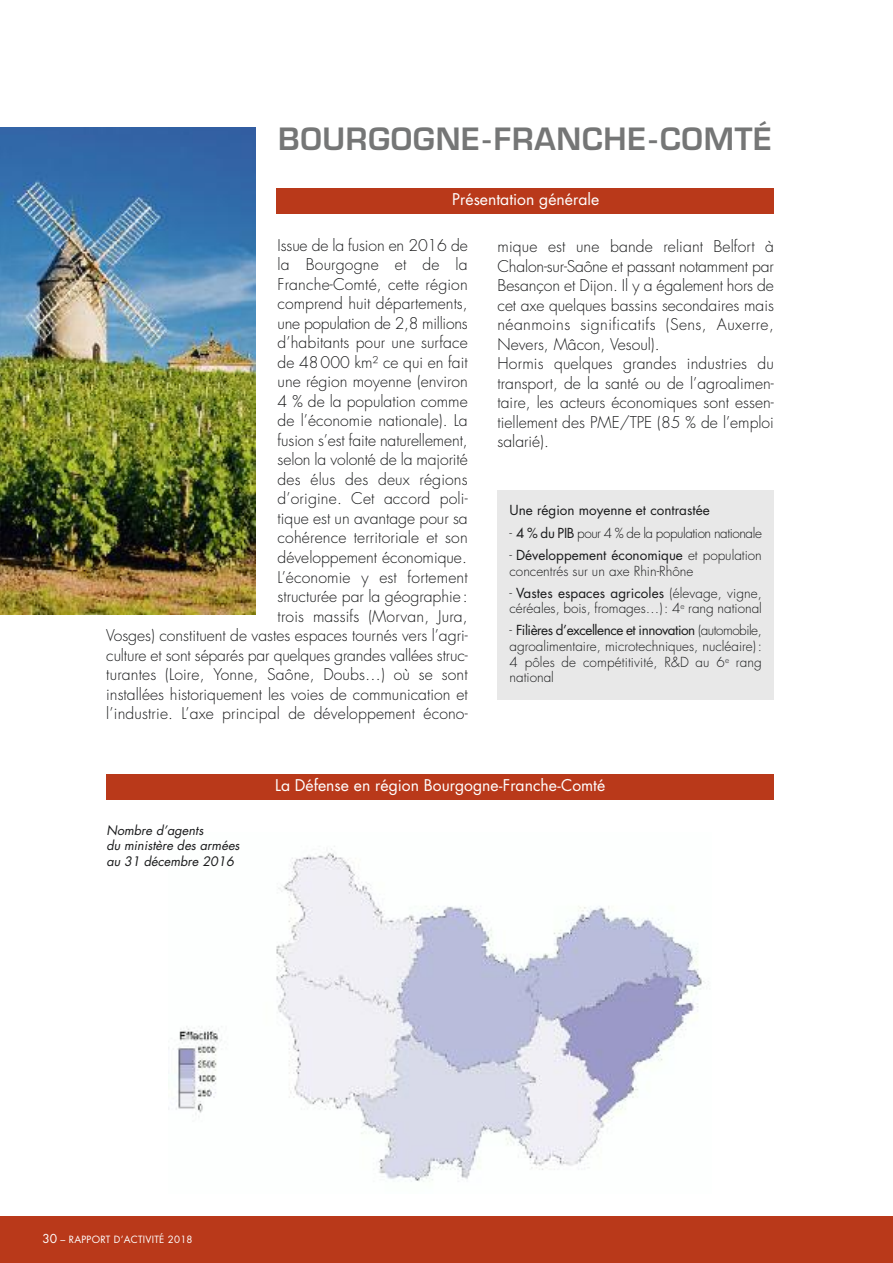
<style>
.page{position:relative;width:893px;height:1263px;background:#fff}
.page>*{position:absolute;margin:0;border:0;box-sizing:border-box;transform-origin:0 0}
.t1{font:600 30px "Eurostile";letter-spacing:.025em;color:#757676}
.t2{font:300 15.75px/19.5px "Futura";color:#191a1b;text-align:right}
.t3{font:15.75px "Futura";color:#fff}
.t4{font:300 13.5px/15.8px "Futura";color:#191a1b}
.t5{font:300 13.5px "Futura";letter-spacing:-.03em;color:#191a1b}
.t6{font:13.5px "Futura";color:#191a1b}
.t7{font:italic 12.75px/15.8px "Futura";color:#191a1b}
.t8{font:9.75px "Futura";letter-spacing:.025em;color:#fff}
.s1{font-weight:400}
.s2{font-size:12px}
</style>
<div class="page">
<div style="left:0;top:1216px;width:893px;height:47px;background:#b9391a"></div>
<div style="left:497px;top:491px;width:277px;height:209px;background:#e8e8e8"></div>
<img style="left:173px;top:846px;width:536px;height:336px">
<div style="left:276px;top:188px;width:498px;height:26px;background:#b9391a"></div>
<div style="left:106px;top:774px;width:668px;height:25px;background:#b9391a"></div>
<img style="left:0;top:128px;width:255px;height:486px">
<h1 class="t1" style="left:278px;top:128px;width:495px">BOURGOGNE-FRANCHE-COMTÉ</h1>
<p class="t3" style="left:452px;top:192px;width:148px">Présentation générale</p>
<p class="t2" style="left:106px;top:237px;width:363px">Issue de la fusion en 2016 de<br>la Bourgogne et de la<br>Franche-Comté, cette région<br>comprend huit départements,<br>une population de 2,8 millions<br>d’habitants pour une surface<br>de 48000 km² ce qui en fait<br>une région moyenne (environ<br>4 % de la population comme<br>de l’économie nationale). La<br>fusion s’est faite naturellement,<br>selon la volonté de la majorité<br>des élus des deux régions<br>d’origine. Cet accord poli-<br>tique est un avantage pour sa<br>cohérence territoriale et son<br>développement économique.<br>L’économie y est fortement<br>structurée par la géographie:<br>trois massifs (Morvan, Jura,<br>Vosges) constituent de vastes espaces tournés vers l’agri&shy;culture et sont séparés par quelques grandes vallées struc&shy;turantes (Loire, Yonne, Saône, Doubs…) où se sont installées historiquement les voies de communication et l’industrie. L’axe principal de développement écono-</p>
<p class="t2" style="left:497px;top:238px;width:278px;text-align:left">mique est une bande reliant Belfort à Chalon-sur-Saône et passant notamment par Besançon et Dijon. Il y a également hors de cet axe quelques bassins secondaires mais néanmoins significatifs (Sens, Auxerre, Nevers, Mâcon, Vesoul).<br>Hormis quelques grandes industries du transport, de la santé ou de l’agroalimen&shy;taire, les acteurs économiques sont essen&shy;tiellement des PME/TPE (85 % de l’emploi salarié).</p>
<p class="t6" style="left:509px;top:504px;width:202px">Une région moyenne et contrastée</p>
<p class="t5" style="left:509px;top:527px;width:254px">- <span class="s1">4 % du PIB</span> pour 4 % de la population nationale</p>
<p class="t4" style="left:509px;top:548px;width:254px">- <span class="s1">Développement économique</span> et population concentrés sur un axe Rhin-Rhône</p>
<p class="t4" style="left:509px;top:586px;width:254px">- <span class="s1">Vastes espaces agricoles</span> (élevage, vigne, céréales, bois, fromages…): 4<sup>e</sup> rang national</p>
<p class="t4" style="left:509px;top:623px;width:254px;text-align:justify">- <span class="s1">Filières d’excellence et innovation</span> (automobile, agroalimentaire, microtechniques, nucléaire):<br>4 pôles de compétitivité, R&amp;D au 6<sup>e</sup> rang national</p>
<p class="t7" style="left:106px;top:823px;width:135px">Nombre d’agents<br>du ministère des armées au 31 décembre 2016</p>
<p class="t3" style="left:275px;top:778px;width:332px">La Défense en région Bourgogne-Franche-Comté</p>
<p class="t8" style="left:43px;top:1235px;width:152px"><span class="s2">30</span> – RAPPORT D’ACTIVITÉ 2018</p>
</div>
